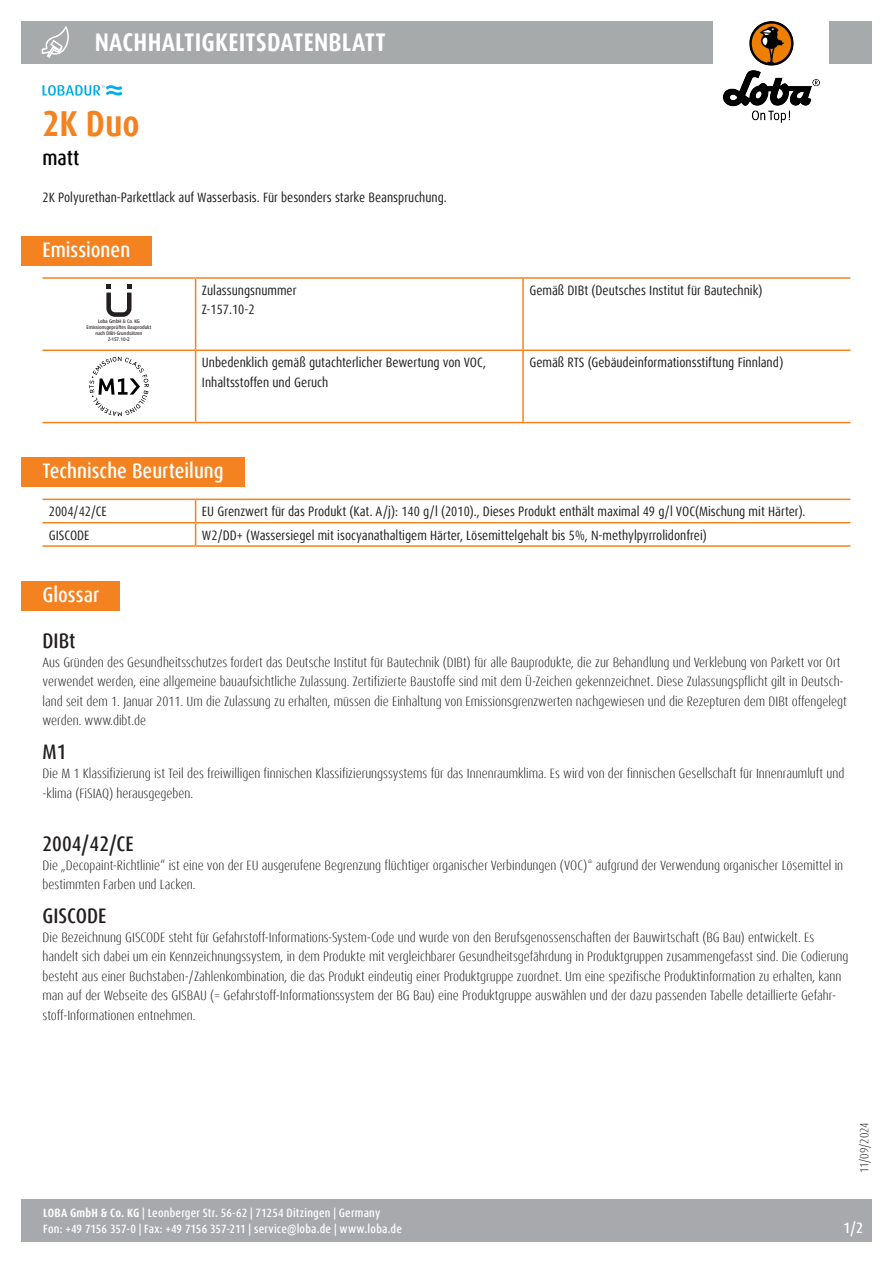
<style>
.page{position:relative;width:893px;height:1263px;background:#fff}
.page>*{position:absolute;margin:0;border:0;box-sizing:border-box;transform-origin:0 0}
.Name{font:700 condensed 36px "Dax OT";color:#f58220}
.t1{font:700 condensed 25.5px "Dax OT";letter-spacing:.01em;color:#fff}
.Titel{font:500 condensed 21px "Dax OT";color:#fff}
.Titel_Glossar{font:500 condensed 21px "Dax OT";color:#231f20}
.t2{font:500 condensed 21px "Dax OT";color:#000001}
.t3{font:500 condensed 15px "Dax OT";color:#fff}
.Text_Glossar{font:300 condensed 13.5px/19.5px "Dax OT";color:#231f20}
.Text{font:condensed 13.5px/19.5px "Dax OT";color:#231f20}
.t4{font:500 condensed 12px/16.5px "Dax OT";letter-spacing:.015em;color:#fff}
.t5{font:300 condensed 12px "Dax OT";letter-spacing:-.01em;color:#231f20}
.t6{font:500 expanded 5.1px/6px "Dax Pro";color:#231f20;text-align:center;scale:.82 1}
.s1{font-weight:700}
</style>
<div class="page">
<svg style="left:43px;top:85px;width:79px;height:11px"></svg>
<div style="left:21px;top:1199px;width:851px;height:43px;background:#a8a9ad"></div>
<div style="left:21px;top:21px;width:851px;height:43px;background:#a7aaaa"></div>
<svg style="left:41px;top:27px;width:28px;height:31px"></svg>
<img style="left:714px;top:21px;width:115px;height:102px">
<hr style="left:196px;top:349px;width:327px;height:2px;background:#f58220">
<hr style="left:523px;top:349px;width:327px;height:2px;background:#f58220">
<hr style="left:196px;top:422px;width:327px;height:1px;background:#f58220">
<hr style="left:523px;top:422px;width:327px;height:1px;background:#f58220">
<hr style="left:43px;top:277px;width:153px;height:2px;background:#f58220">
<hr style="left:196px;top:277px;width:327px;height:2px;background:#f58220">
<hr style="left:523px;top:277px;width:327px;height:2px;background:#f58220">
<hr style="left:522px;top:279px;width:2px;height:70px;background:#f58220">
<hr style="left:522px;top:351px;width:2px;height:71px;background:#f58220">
<hr style="left:195px;top:279px;width:1px;height:70px;background:#f58220">
<hr style="left:43px;top:349px;width:153px;height:2px;background:#f58220">
<hr style="left:195px;top:351px;width:1px;height:71px;background:#f58220">
<hr style="left:43px;top:422px;width:153px;height:1px;background:#f58220">
<div style="left:21px;top:236px;width:131px;height:29px;background:#f58220"></div>
<svg style="left:106px;top:284px;width:26px;height:33px"></svg>
<svg style="left:89px;top:357px;width:60px;height:59px"></svg>
<hr style="left:43px;top:522px;width:153px;height:1px;background:#f58220">
<hr style="left:196px;top:522px;width:654px;height:1px;background:#f58220">
<hr style="left:43px;top:545px;width:153px;height:2px;background:#f58220">
<hr style="left:196px;top:545px;width:654px;height:2px;background:#f58220">
<svg style="left:195px;top:500px;width:1px;height:45px"></svg>
<hr style="left:43px;top:499px;width:153px;height:1px;background:#f58220">
<hr style="left:196px;top:499px;width:654px;height:1px;background:#f58220">
<div style="left:21px;top:457px;width:224px;height:30px;background:#f58220"></div>
<div style="left:21px;top:581px;width:99px;height:29px;background:#f58220"></div>
<h2 class="t1" style="left:95px;top:26px;width:292px">NACHHALTIGKEITSDATENBLATT</h2>
<p class="Name" style="left:43px;top:100px;width:99px">2K Duo</p>
<h3 class="t2" style="left:43px;top:145px;width:38px">matt</h3>
<p class="Text" style="left:43px;top:188px;width:406px">2K Polyurethan-Parkettlack auf Wasserbasis. Für besonders starke Beanspruchung.</p>
<p class="Titel" style="left:43px;top:236px;width:89px">Emissionen</p>
<p class="t6" style="left:87px;top:319px;width:81px">Loba GmbH &amp; Co. KG<br>Emissionsgeprüftes Bauprodukt nach DIBt-Grundsätzen<br>Z-157.10-2</p>
<p class="Text" style="left:202px;top:281px;width:96px">Zulassungsnummer</p>
<p class="Text" style="left:202px;top:300px;width:54px">Z-157.10-2</p>
<p class="Text" style="left:529px;top:281px;width:235px">Gemäß DIBt (Deutsches Institut für Bautechnik)</p>
<p class="Text" style="left:202px;top:353px;width:286px">Unbedenklich gemäß gutachterlicher Bewertung von VOC,<br>Inhaltsstoffen und Geruch</p>
<p class="Text" style="left:529px;top:353px;width:255px">Gemäß RTS (Gebäudeinformationsstiftung Finnland)</p>
<p class="Titel" style="left:43px;top:457px;width:183px">Technische Beurteilung</p>
<p class="Text" style="left:49px;top:502px;width:59px">2004/42/CE</p>
<p class="Text" style="left:202px;top:502px;width:605px">EU Grenzwert für das Produkt (Kat. A/j): 140 g/l (2010)., Dieses Produkt enthält maximal 49 g/l VOC(Mischung mit Härter).</p>
<p class="Text" style="left:49px;top:525px;width:42px">GISCODE</p>
<p class="Text" style="left:202px;top:525px;width:506px">W2/DD+ (Wassersiegel mit isocyanathaltigem Härter, Lösemittelgehalt bis 5%, N-methylpyrrolidonfrei)</p>
<p class="Titel" style="left:43px;top:581px;width:58px">Glossar</p>
<p class="Titel_Glossar" style="left:43px;top:627px;width:35px">DIBt</p>
<p class="Text_Glossar" style="left:43px;top:653px;width:806px">Aus Gründen des Gesundheitsschutzes fordert das Deutsche Institut für Bautechnik (DIBt) für alle Bauprodukte, die zur Behandlung und Verklebung von Parkett vor Ort verwendet werden, eine allgemeine bauaufsichtliche Zulassung. Zertifizierte Baustoffe sind mit dem Ü-Zeichen gekennzeichnet. Diese Zulassungspflicht gilt in Deutsch&shy;land seit dem 1. Januar 2011. Um die Zulassung zu erhalten, müssen die Einhaltung von Emissionsgrenzwerten nachgewiesen und die Rezepturen dem DIBt offengelegt werden. www.dibt.de</p>
<p class="Titel_Glossar" style="left:43px;top:738px;width:25px">M1</p>
<p class="Text_Glossar" style="left:43px;top:764px;width:803px">Die M 1 Klassifizierung ist Teil des freiwilligen finnischen Klassifizierungssystems für das Innenraumklima. Es wird von der finnischen Gesellschaft für Innenraumluft und -klima (FiSIAQ) herausgegeben.</p>
<p class="Titel_Glossar" style="left:43px;top:830px;width:93px">2004/42/CE</p>
<p class="Text_Glossar" style="left:43px;top:855px;width:802px">Die „Decopaint-Richtlinie“ ist eine von der EU ausgerufene Begrenzung flüchtiger organischer Verbindungen (VOC)* aufgrund der Verwendung organischer Lösemittel in bestimmten Farben und Lacken.</p>
<p class="Titel_Glossar" style="left:43px;top:902px;width:65px">GISCODE</p>
<p class="Text_Glossar" style="left:43px;top:927px;width:807px">Die Bezeichnung GISCODE steht für Gefahrstoff-Informations-System-Code und wurde von den Berufsgenossenschaften der Bauwirtschaft (BG Bau) entwickelt. Es handelt sich dabei um ein Kennzeichnungssystem, in dem Produkte mit vergleichbarer Gesundheitsgefährdung in Produktgruppen zusammengefasst sind. Die Codierung besteht aus einer Buchstaben-/Zahlenkombination, die das Produkt eindeutig einer Produktgruppe zuordnet. Um eine spezifische Produktinformation zu erhalten, kann man auf der Webseite des GISBAU (= Gefahrstoff-Informationssystem der BG Bau) eine Produktgruppe auswählen und der dazu passenden Tabelle detaillierte Gefahr&shy;stoff-Informationen entnehmen.</p>
<p class="t5" style="left:857px;top:1173px;width:52px;rotate:-90deg">11/09/2024</p>
<p class="t4" style="left:43px;top:1205px;width:360px"><span class="s1">LOBA GmbH &amp; Co. KG</span> | Leonberger Str. 56-62 | 71254 Ditzingen | Germany<br>Fon: +49 7156 357-0 | Fax: +49 7156 357-211 | service@loba.de | www.loba.de</p>
<p class="t3" style="left:843px;top:1218px;width:21px">1/2</p>
</div>
